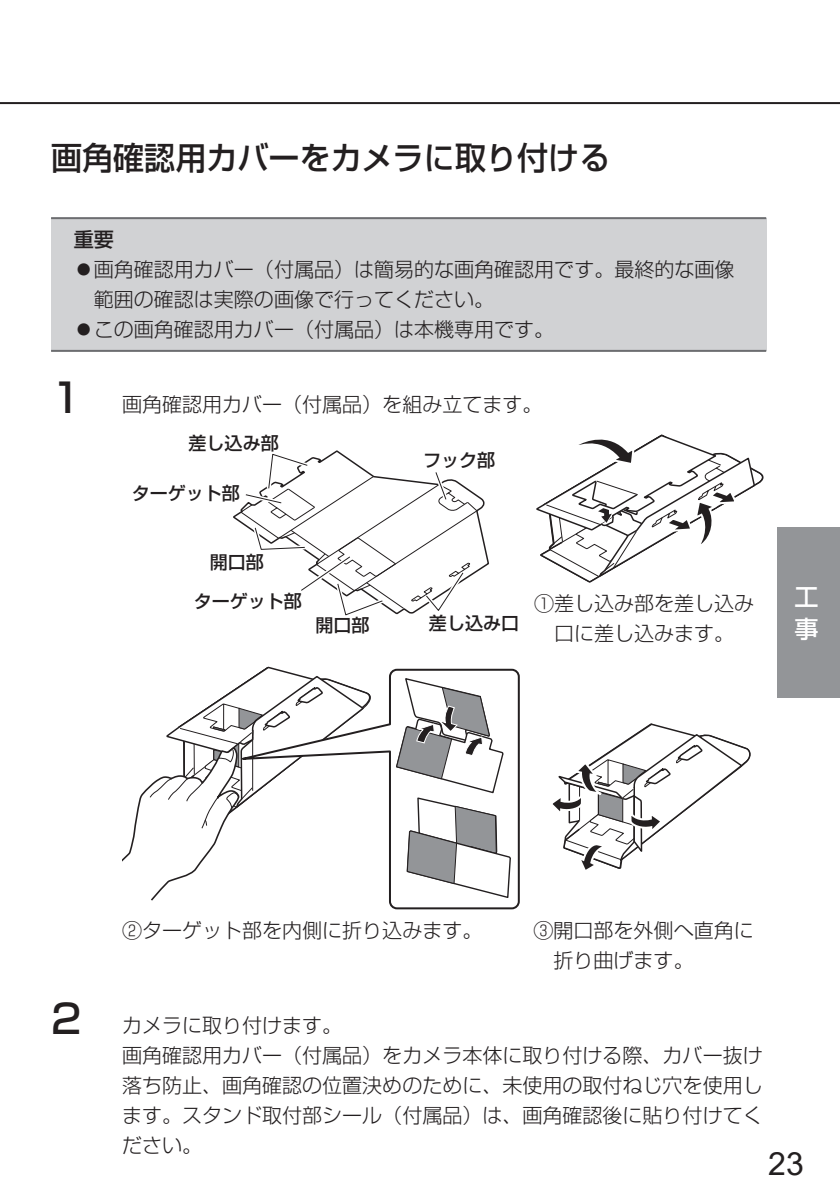
<style>
.page{position:relative;width:840px;height:1191px;background:#fff}
.page>*{position:absolute;margin:0;border:0;box-sizing:border-box;transform-origin:0 0}
.t1{font:32px "Shin Go Pro Medium 90 msp RKSJ H";color:#231f20}
.t2{font:32px "Arial";color:#231f20}
.t3{font:24px/32px "Shin Go Pro Medium 90 msp RKSJ H";color:#fff}
.t4{font:20px/30px "Shin Go Pro Light 90 msp RKSJ H";color:#231f20}
.t5{font:20px "Shin Go Pro Medium 90 msp RKSJ H";color:#231f20}
.t6{font:18px "Shin Go Pro Medium 90 msp RKSJ H";color:#231f20}
.s1{font-family:"Shin Go Pro Medium 90 msp RKSJ H";font-size:40px}
</style>
<div class="page">
<div style="left:777px;top:527px;width:62px;height:170px;background:#939598"></div>
<hr style="left:0;top:102px;width:839px;height:2px;background:#231f20">
<div style="left:51px;top:218px;width:714px;height:133px;background:#d1d2d4"></div>
<hr style="left:51px;top:217px;width:714px;height:2px;background:#6c6d70">
<hr style="left:51px;top:350px;width:714px;height:2px;background:#6c6d70">
<svg style="left:233px;top:495px;width:256px;height:77px"></svg>
<svg style="left:240px;top:450px;width:237px;height:166px"></svg>
<svg style="left:536px;top:434px;width:228px;height:149px"></svg>
<svg style="left:122px;top:666px;width:151px;height:235px"></svg>
<svg style="left:221px;top:668px;width:298px;height:242px"></svg>
<svg style="left:395px;top:677px;width:115px;height:222px"></svg>
<svg style="left:552px;top:723px;width:199px;height:147px"></svg>
<h1 class="t1" style="left:51px;top:146px;width:560px">画角確認用カバーをカメラに取り付ける</h1>
<p class="t5" style="left:74px;top:232px;width:41px">重要</p>
<p class="t4" style="left:94px;top:257px;width:641px;text-indent:-20px">●画角確認用カバー（付属品）は簡易的な画角確認用です。最終的な画像範囲の確認は実際の画像で行ってください。</p>
<p class="t4" style="left:74px;top:317px;width:482px">●この画角確認用カバー（付属品）は本機専用です。</p>
<p class="t4" style="left:51px;top:392px;width:492px"><span class="s1">1</span> 画角確認用カバー（付属品）を組み立てます。</p>
<p class="t6" style="left:188px;top:436px;width:92px">差し込み部</p>
<p class="t6" style="left:132px;top:487px;width:109px">ターゲット部</p>
<p class="t6" style="left:210px;top:555px;width:55px">開口部</p>
<p class="t6" style="left:194px;top:594px;width:110px">ターゲット部</p>
<p class="t6" style="left:315px;top:618px;width:55px">開口部</p>
<p class="t6" style="left:423px;top:453px;width:73px">フック部</p>
<p class="t6" style="left:428px;top:616px;width:91px">差し込み口</p>
<p class="t4" style="left:533px;top:591px;width:221px;text-align:center">① 差し込み部を差し込み口に差し込みます。</p>
<p class="t3" style="left:794px;top:584px;width:25px">工事</p>
<p class="t4" style="left:122px;top:918px;width:361px">② ターゲット部を内側に折り込みます。</p>
<p class="t4" style="left:553px;top:918px;width:201px;text-indent:-20px">③ 開口部を外側へ直角に折り曲げます。</p>
<p class="t4" style="left:122px;top:1013px;width:641px;text-indent:-71px"><span class="s1">2</span> カメラに取り付けます。<br>画角確認用カバー（付属品）をカメラ本体に取り付ける際、カバー抜け落ち防止、画角確認の位置決めのために、未使用の取付ねじ穴を使用します。スタンド取付部シール（付属品）は、画角確認後に貼り付けてください。</p>
<h1 class="t2" style="left:767px;top:1146px;width:37px">23</h1>
</div>
